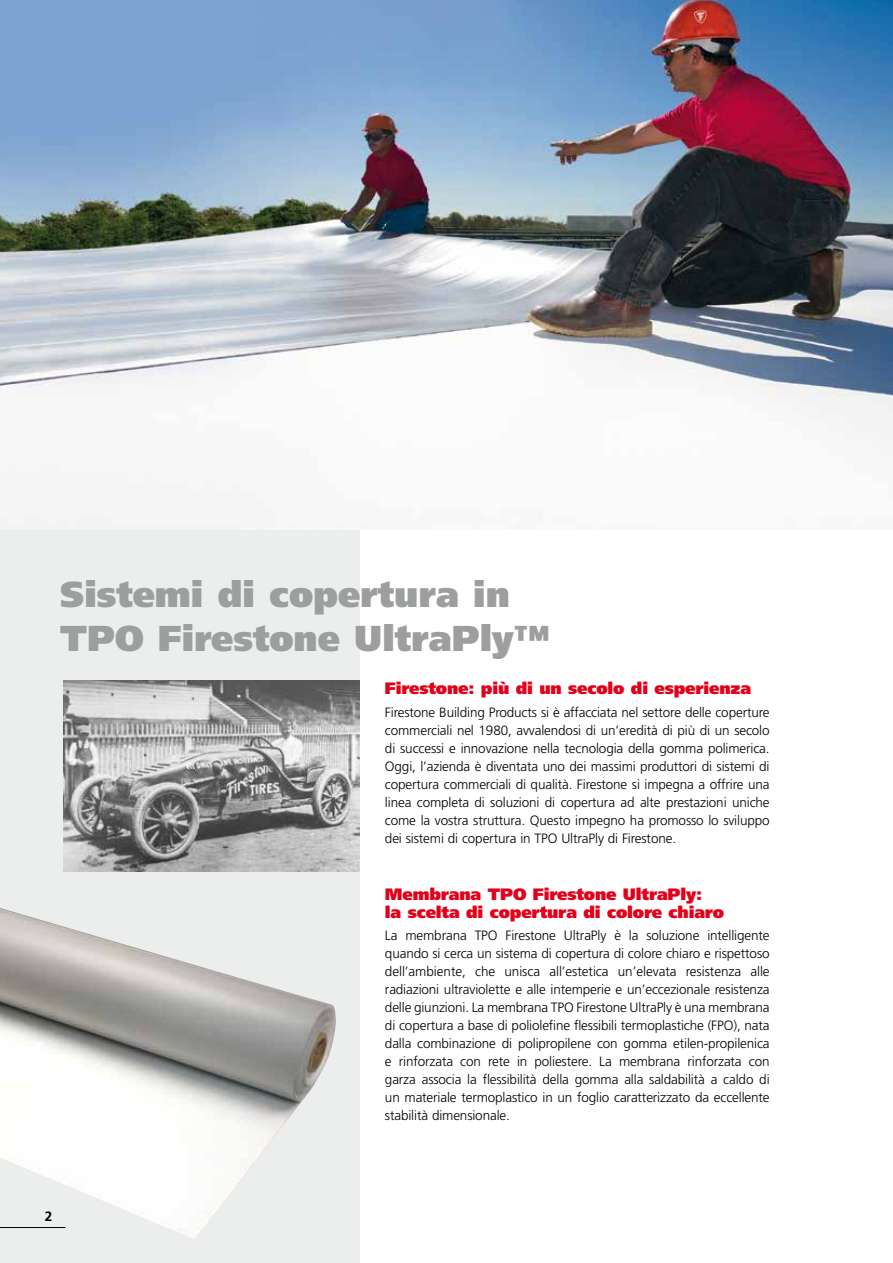
<style>
.page{position:relative;width:893px;height:1263px;background:#fff}
.page>*{position:absolute;margin:0;border:0;box-sizing:border-box;transform-origin:0 0}
.t1{font:900 36px/43.2px "Frutiger";color:#9c9e9f}
.t2{font:900 16.5px/18px "Frutiger";letter-spacing:-.01em;color:#e2001a}
.t3{font:300 13.5px/18px "Frutiger";letter-spacing:-.01em;color:#000;text-align:justify}
.t4{font:700 13.5px "Frutiger";color:#000}
</style>
<div class="page">
<div style="left:0;top:530px;width:359px;height:733px;background:#eceded"></div>
<img style="left:0;top:0;width:893px;height:529px">
<img style="left:0;top:908px;width:336px;height:331px">
<img style="left:64px;top:680px;width:295px;height:192px">
<hr style="left:0;top:1227px;width:66px;height:1px;background:#000">
<h1 class="t1" style="left:60px;top:573px;width:490px">Sistemi di copertura in<br>TPO Firestone UltraPly™</h1>
<p class="t2" style="left:385px;top:679px;width:368px">Firestone: più di un secolo di esperienza</p>
<p class="t3" style="left:385px;top:703px;width:386px">Firestone Building Products si è affacciata nel settore delle coperture commerciali nel 1980, avvalendosi di un’eredità di più di un secolo di successi e innovazione nella tecnologia della gomma polimerica.<br>Oggi, l’azienda è diventata uno dei massimi produttori di sistemi di copertura commerciali di qualità. Firestone si impegna a offrire una linea completa di soluzioni di copertura ad alte prestazioni uniche come la vostra struttura. Questo impegno ha promosso lo sviluppo dei sistemi di copertura in TPO UltraPly di Firestone.</p>
<p class="t2" style="left:385px;top:885px;width:341px">Membrana TPO Firestone UltraPly:<br>la scelta di copertura di colore chiaro</p>
<p class="t3" style="left:385px;top:926px;width:386px">La membrana TPO Firestone UltraPly è la soluzione intelligente quando si cerca un sistema di copertura di colore chiaro e rispettoso dell’ambiente, che unisca all’estetica un’elevata resistenza alle radiazioni ultraviolette e alle intemperie e un’eccezionale resistenza delle giunzioni. La membrana TPO Firestone UltraPly è una membrana di copertura a base di poliolefine flessibili termoplastiche (FPO), nata dalla combinazione di polipropilene con gomma etilen-propilenica e rinforzata con rete in poliestere. La membrana rinforzata con garza associa la flessibilità della gomma alla saldabilità a caldo di un materiale termoplastico in un foglio caratterizzato da eccellente stabilità dimensionale.</p>
<p class="t4" style="left:45px;top:1208px;width:9px">2</p>
</div>
